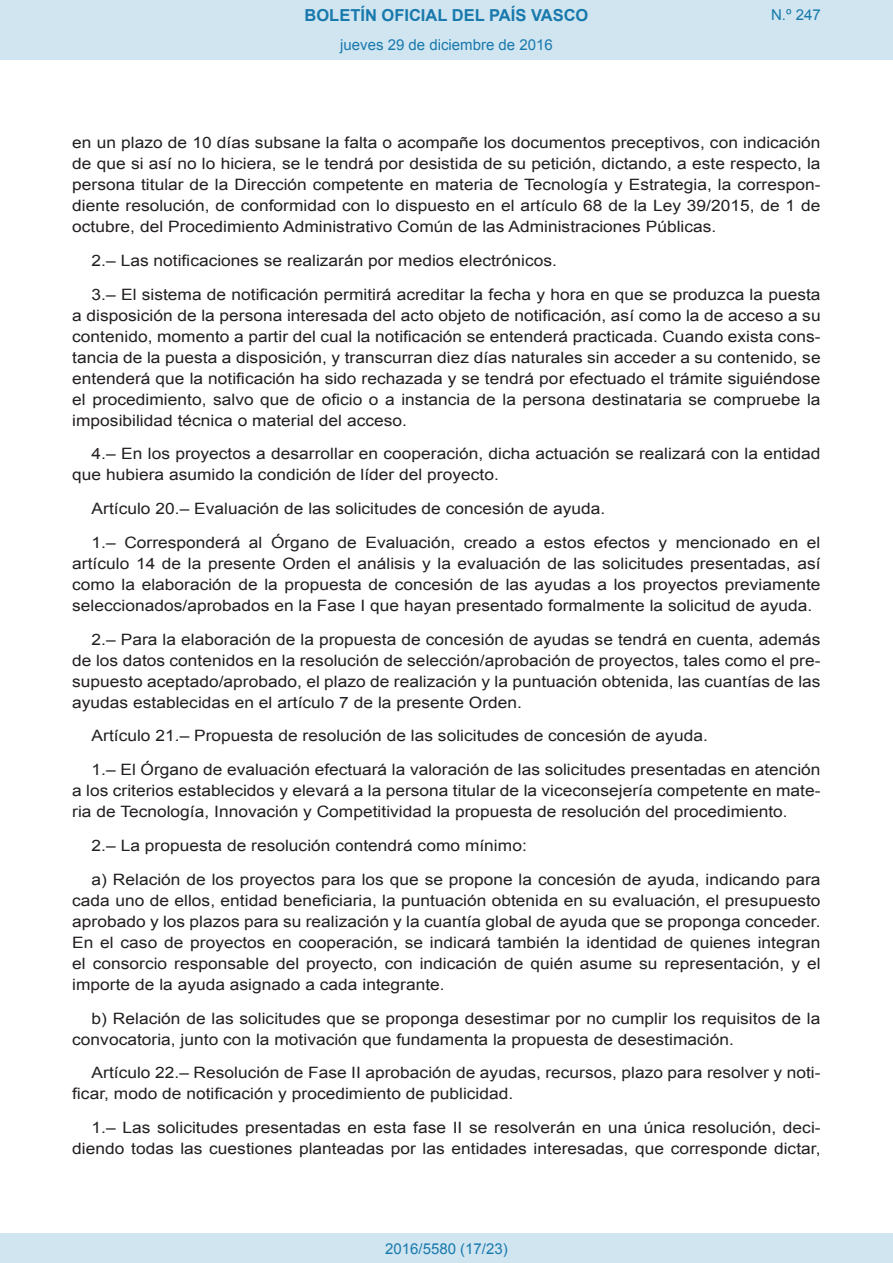
<style>
.page{position:relative;width:893px;height:1263px;background:#fff}
.page>*{position:absolute;margin:0;border:0;box-sizing:border-box;transform-origin:0 0}
.t1{font:700 16.5px "Arial";color:#1879ad}
.BOPVDetalle{font:15.6px/21px "Arial";color:#231f20;text-align:justify;scale:1.11 1}
.Paginacion_Centro{font:15px "Arial";color:#1879ad}
</style>
<div class="page">
<div style="left:0;top:0;width:893px;height:60px;background:#d0e5f0"></div>
<div style="left:0;top:1233px;width:893px;height:30px;background:#d0e5f0"></div>
<p class="t1" style="left:305px;top:4px;width:285px">BOLETÍN OFICIAL DEL PAÍS VASCO</p>
<p class="Paginacion_Centro" style="left:340px;top:35px;width:214px">jueves 29 de diciembre de 2016</p>
<p class="Paginacion_Centro" style="left:771px;top:5px;width:51px">N.º 247</p>
<p class="BOPVDetalle" style="left:72px;top:132px;width:676px">en un plazo de 10 días subsane la falta o acompañe los documentos preceptivos, con indicación de que si así no lo hiciera, se le tendrá por desistida de su petición, dictando, a este respecto, la persona titular de la Dirección competente en materia de Tecnología y Estrategia, la correspon&shy;diente resolución, de conformidad con lo dispuesto en el artículo 68 de la Ley 39/2015, de 1 de octubre, del Procedimiento Administrativo Común de las Administraciones Públicas.</p>
<p class="BOPVDetalle" style="left:92px;top:250px;width:421px">2.– Las notificaciones se realizarán por medios electrónicos.</p>
<p class="BOPVDetalle" style="left:72px;top:284px;width:676px;text-indent:19px">3.– El sistema de notificación permitirá acreditar la fecha y hora en que se produzca la puesta a disposición de la persona interesada del acto objeto de notificación, así como la de acceso a su contenido, momento a partir del cual la notificación se entenderá practicada. Cuando exista cons&shy;tancia de la puesta a disposición, y transcurran diez días naturales sin acceder a su contenido, se entenderá que la notificación ha sido rechazada y se tendrá por efectuado el trámite siguiéndose el procedimiento, salvo que de oficio o a instancia de la persona destinataria se compruebe la imposibilidad técnica o material del acceso.</p>
<p class="BOPVDetalle" style="left:72px;top:444px;width:676px;text-indent:19px">4.– En los proyectos a desarrollar en cooperación, dicha actuación se realizará con la entidad que hubiera asumido la condición de líder del proyecto.</p>
<p class="BOPVDetalle" style="left:92px;top:498px;width:464px">Artículo 20.– Evaluación de las solicitudes de concesión de ayuda.</p>
<p class="BOPVDetalle" style="left:72px;top:532px;width:676px;text-indent:19px">1.– Corresponderá al Órgano de Evaluación, creado a estos efectos y mencionado en el artículo 14 de la presente Orden el análisis y la evaluación de las solicitudes presentadas, así como la elaboración de la propuesta de concesión de las ayudas a los proyectos previamente seleccionados/aprobados en la Fase I que hayan presentado formalmente la solicitud de ayuda.</p>
<p class="BOPVDetalle" style="left:72px;top:629px;width:676px;text-indent:19px">2.– Para la elaboración de la propuesta de concesión de ayudas se tendrá en cuenta, además de los datos contenidos en la resolución de selección/aprobación de proyectos, tales como el pre&shy;supuesto aceptado/aprobado, el plazo de realización y la puntuación obtenida, las cuantías de las ayudas establecidas en el artículo 7 de la presente Orden.</p>
<p class="BOPVDetalle" style="left:92px;top:726px;width:557px">Artículo 21.– Propuesta de resolución de las solicitudes de concesión de ayuda.</p>
<p class="BOPVDetalle" style="left:72px;top:759px;width:676px;text-indent:19px">1.– El Órgano de evaluación efectuará la valoración de las solicitudes presentadas en atención a los criterios establecidos y elevará a la persona titular de la viceconsejería competente en mate&shy;ria de Tecnología, Innovación y Competitividad la propuesta de resolución del procedimiento.</p>
<p class="BOPVDetalle" style="left:92px;top:835px;width:394px">2.– La propuesta de resolución contendrá como mínimo:</p>
<p class="BOPVDetalle" style="left:72px;top:869px;width:676px;text-indent:19px">a) Relación de los proyectos para los que se propone la concesión de ayuda, indicando para cada uno de ellos, entidad beneficiaria, la puntuación obtenida en su evaluación, el presupuesto aprobado y los plazos para su realización y la cuantía global de ayuda que se proponga conceder.<br>En el caso de proyectos en cooperación, se indicará también la identidad de quienes integran el consorcio responsable del proyecto, con indicación de quién asume su representación, y el importe de la ayuda asignado a cada integrante.</p>
<p class="BOPVDetalle" style="left:72px;top:1008px;width:676px;text-indent:19px">b) Relación de las solicitudes que se proponga desestimar por no cumplir los requisitos de la convocatoria, junto con la motivación que fundamenta la propuesta de desestimación.</p>
<p class="BOPVDetalle" style="left:72px;top:1062px;width:676px;text-indent:19px">Artículo 22.– Resolución de Fase II aprobación de ayudas, recursos, plazo para resolver y noti&shy;ficar, modo de notificación y procedimiento de publicidad.</p>
<p class="BOPVDetalle" style="left:72px;top:1117px;width:676px;text-align:right">1.– Las solicitudes presentadas en esta fase II se resolverán en una única resolución, deci&shy;diendo todas las cuestiones planteadas por las entidades interesadas, que corresponde dictar,</p>
<p class="Paginacion_Centro" style="left:385px;top:1238px;width:124px">2016/5580 (17/23)</p>
</div>
